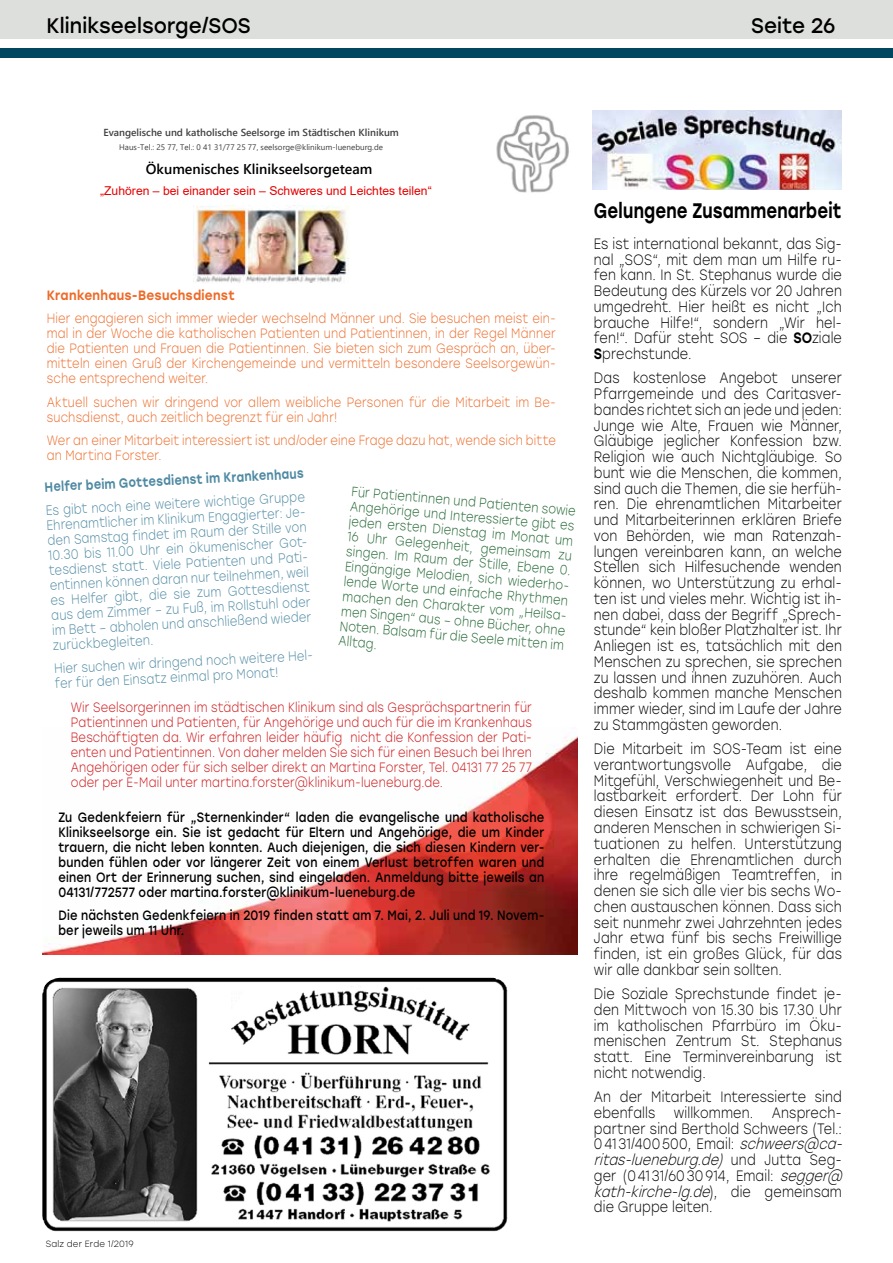
<style>
.page{position:relative;width:893px;height:1263px;background:#fff}
.page>*{position:absolute;margin:0;border:0;box-sizing:border-box;transform-origin:0 0}
.t1{font:21px "Stolzl";letter-spacing:.005em;color:#000;scale:.95 1}
.t2{font:500 21px "Stolzl";letter-spacing:.01em;color:#000;scale:.79 1}
.t3{font:300 15px/15.8px "Stolzl";letter-spacing:.01em;color:#000;text-align:justify;scale:.85 1}
.t4{font:600 14.25px "Segoe UI";color:#000}
.t5{font:300 13.5px/15px "Stolzl";letter-spacing:.015em;color:#ed6b29;scale:.85 1}
.t6{font:13.5px/15px "Stolzl";letter-spacing:.02em;color:#000;text-align:justify;scale:.85 1}
.t7{font:300 13.5px/15px "Stolzl";color:#4f8aa3;text-align:justify;scale:.85 1}
.t8{font:300 13.5px/15px "Stolzl";letter-spacing:.02em;color:#cd1316;text-align:justify;scale:.85 1}
.t9{font:300 13.5px/15px "Stolzl";color:#206631;text-align:justify;scale:.85 1}
.t10{font:500 13.5px "Stolzl";color:#4f8aa3;scale:.85 1}
.t11{font:500 13.5px "Stolzl";letter-spacing:.02em;color:#ed6b29;scale:.9 1}
.t12{font:12.15px "Arial";color:#e70000}
.t13{font:600 10.2px "Segoe UI";color:#404040}
.t14{font:300 9px "Stolzl";letter-spacing:.03em;color:#000;scale:.95 1}
.t15{font:8.1px "Segoe UI";color:#404040}
.s1{font-weight:500}
.s2{font-style:italic}
</style>
<div class="page">
<div style="left:0;top:0;width:893px;height:38px;background:#dcdfdb"></div>
<div style="left:0;top:49px;width:892px;height:9px;background:#00485f"></div>
<img style="left:42px;top:978px;width:466px;height:254px">
<img style="left:592px;top:111px;width:250px;height:79px">
<img style="left:42px;top:736px;width:536px;height:218px">
<img style="left:496px;top:115px;width:73px;height:78px">
<img style="left:193px;top:205px;width:156px;height:78px">
<h1 class="t1" style="left:46px;top:11px;width:217px">Klinikseelsorge/SOS</h1>
<h1 class="t1" style="left:751px;top:11px;width:90px">Seite 26</h1>
<p class="t13" style="left:103px;top:123px;width:297px">Evangelische und katholische Seelsorge im Städtischen Klinikum</p>
<p class="t15" style="left:119px;top:139px;width:265px">Haus-Tel.: 25 77, Tel.: 0 41 31/77 25 77, seelsorge@klinikum-lueneburg.de</p>
<p class="t4" style="left:146px;top:156px;width:228px">Ökumenisches Klinikseelsorgeteam</p>
<p class="t12" style="left:100px;top:182px;width:333px">„Zuhören – bei einander sein – Schweres und Leichtes teilen“</p>
<p class="t11" style="left:47px;top:285px;width:210px">Krankenhaus-Besuchsdienst</p>
<p class="t5" style="left:47px;top:310px;width:601px;text-align:justify">Hier engagieren sich immer wieder wechselnd Männer und. Sie besuchen meist ein&shy;mal in der Woche die katholischen Patienten und Patientinnen, in der Regel Männer die Patienten und Frauen die Patientinnen. Sie bieten sich zum Gespräch an, über&shy;mitteln einen Gruß der Kirchengemeinde und vermitteln besondere Seelsorgewün&shy;sche entsprechend weiter.</p>
<p class="t5" style="left:47px;top:394px;width:601px">Aktuell suchen wir dringend vor allem weibliche Personen für die Mitarbeit im Be&shy;suchsdienst, auch zeitlich begrenzt für ein Jahr!</p>
<p class="t5" style="left:47px;top:432px;width:600px">Wer an einer Mitarbeit interessiert ist und/oder eine Frage dazu hat, wende sich bitte an Martina Forster.</p>
<p class="t10" style="left:44px;top:477px;width:307px;rotate:-3deg">Helfer beim Gottesdienst im Krankenhaus</p>
<p class="t7" style="left:45px;top:502px;width:308px;rotate:-3deg">Es gibt noch eine weitere wichtige Gruppe Ehrenamtlicher im Klinikum Engagierter: Je&shy;den Samstag findet im Raum der Stille von 10.30 bis 11.00 Uhr ein ökumenischer Got&shy;tesdienst statt. Viele Patienten und Pati&shy;entinnen können daran nur teilnehmen, weil es Helfer gibt, die sie zum Gottesdienst aus dem Zimmer – zu Fuß, im Rollstuhl oder im Bett – abholen und anschließend wieder zurückbegleiten.</p>
<p class="t7" style="left:54px;top:661px;width:308px;rotate:-3deg">Hier suchen wir dringend noch weitere Hel&shy;fer für den Einsatz einmal pro Monat!</p>
<p class="t9" style="left:352px;top:483px;width:267px;rotate:5deg">Für Patientinnen und Patienten sowie Angehörige und Interessierte gibt es jeden ersten Dienstag im Monat um 16 Uhr Gelegenheit, gemeinsam zu singen. Im Raum der Stille, Ebene 0.<br>Eingängige Melodien, sich wiederho&shy;lende Worte und einfache Rhythmen machen den Charakter vom „Heilsa&shy;men Singen“ aus – ohne Bücher, ohne Noten. Balsam für die Seele mitten im Alltag.</p>
<p class="t8" style="left:71px;top:699px;width:544px">Wir Seelsorgerinnen im städtischen Klinikum sind als Gesprächspartnerin für Patientinnen und Patienten, für Angehörige und auch für die im Krankenhaus Beschäftigten da. Wir erfahren leider häufig nicht die Konfession der Pati&shy;enten und Patientinnen. Von daher melden Sie sich für einen Besuch bei Ihren Angehörigen oder für sich selber direkt an Martina Forster, Tel. 04131 77 25 77 oder per E-Mail unter martina.forster@klinikum-lueneburg.de.</p>
<p class="t6" style="left:58px;top:809px;width:573px">Zu Gedenkfeiern für „Sternenkinder“ laden die evangelische und katholische Klinikseelsorge ein. Sie ist gedacht für Eltern und Angehörige, die um Kinder trauern, die nicht leben konnten. Auch diejenigen, die sich diesen Kindern ver&shy;bunden fühlen oder vor längerer Zeit von einem Verlust betroffen waren und einen Ort der Erinnerung suchen, sind eingeladen. Anmeldung bitte jeweils an 04131/772577 oder martina.forster@klinikum-lueneburg.de</p>
<p class="t6" style="left:58px;top:907px;width:573px">Die nächsten Gedenkfeiern in 2019 finden statt am 7. Mai, 2. Juli und 19. Novem&shy;ber jeweils um 11 Uhr.</p>
<p class="t14" style="left:46px;top:1237px;width:94px">Salz der Erde 1/2019</p>
<h1 class="t2" style="left:594px;top:196px;width:315px">Gelungene Zusammenarbeit</h1>
<p class="t3" style="left:594px;top:235px;width:293px">Es ist international bekannt, das Sig&shy;nal „SOS“, mit dem man um Hilfe ru&shy;fen kann. In St. Stephanus wurde die Bedeutung des Kürzels vor 20 Jahren umgedreht. Hier heißt es nicht „Ich brauche Hilfe!“, sondern „Wir hel&shy;fen!“. Dafür steht SOS – die <span class="s1">SO</span>ziale <span class="s1">S</span>prechstunde.</p>
<p class="t3" style="left:594px;top:370px;width:293px">Das kostenlose Angebot unserer Pfarrgemeinde und des Caritasver&shy;bandes richtet sich an jede und jeden:<br>Junge wie Alte, Frauen wie Männer, Gläubige jeglicher Konfession bzw.<br>Religion wie auch Nichtgläubige. So bunt wie die Menschen, die kommen, sind auch die Themen, die sie herfüh&shy;ren. Die ehrenamtlichen Mitarbeiter und Mitarbeiterinnen erklären Briefe von Behörden, wie man Ratenzah&shy;lungen vereinbaren kann, an welche Stellen sich Hilfesuchende wenden können, wo Unterstützung zu erhal&shy;ten ist und vieles mehr. Wichtig ist ih&shy;nen dabei, dass der Begriff „Sprech&shy;stunde“ kein bloßer Platzhalter ist. Ihr Anliegen ist es, tatsächlich mit den Menschen zu sprechen, sie sprechen zu lassen und ihnen zuzuhören. Auch deshalb kommen manche Menschen immer wieder, sind im Laufe der Jahre zu Stammgästen geworden.</p>
<p class="t3" style="left:594px;top:740px;width:293px">Die Mitarbeit im SOS-Team ist eine verantwortungsvolle Aufgabe, die Mitgefühl, Verschwiegenheit und Be&shy;lastbarkeit erfordert. Der Lohn für diesen Einsatz ist das Bewusstsein, anderen Menschen in schwierigen Si&shy;tuationen zu helfen. Unterstützung erhalten die Ehrenamtlichen durch ihre regelmäßigen Teamtreffen, in denen sie sich alle vier bis sechs Wo&shy;chen austauschen können. Dass sich seit nunmehr zwei Jahrzehnten jedes Jahr etwa fünf bis sechs Freiwillige finden, ist ein großes Glück, für das wir alle dankbar sein sollten.</p>
<p class="t3" style="left:594px;top:985px;width:293px">Die Soziale Sprechstunde findet je&shy;den Mittwoch von 15.30 bis 17.30 Uhr im katholischen Pfarrbüro im Öku&shy;menischen Zentrum St. Stephanus statt. Eine Terminvereinbarung ist nicht notwendig.</p>
<p class="t3" style="left:594px;top:1088px;width:299px;text-align:left">An der Mitarbeit Interessierte sind ebenfalls willkommen. Ansprech&shy;partner sind Berthold Schweers (Tel.:<br>0 41 31/400 500, Email: <span class="s2">schweers@ca&shy;ritas-lueneburg.de)</span> u n d J u t t a S e g - ger (0 41 31/60 30 914, Email: <span class="s2">segger@ kath-kirche-lg.de</span>) , d i e g e m e i n s a m die Gruppe leiten.</p>
</div>
